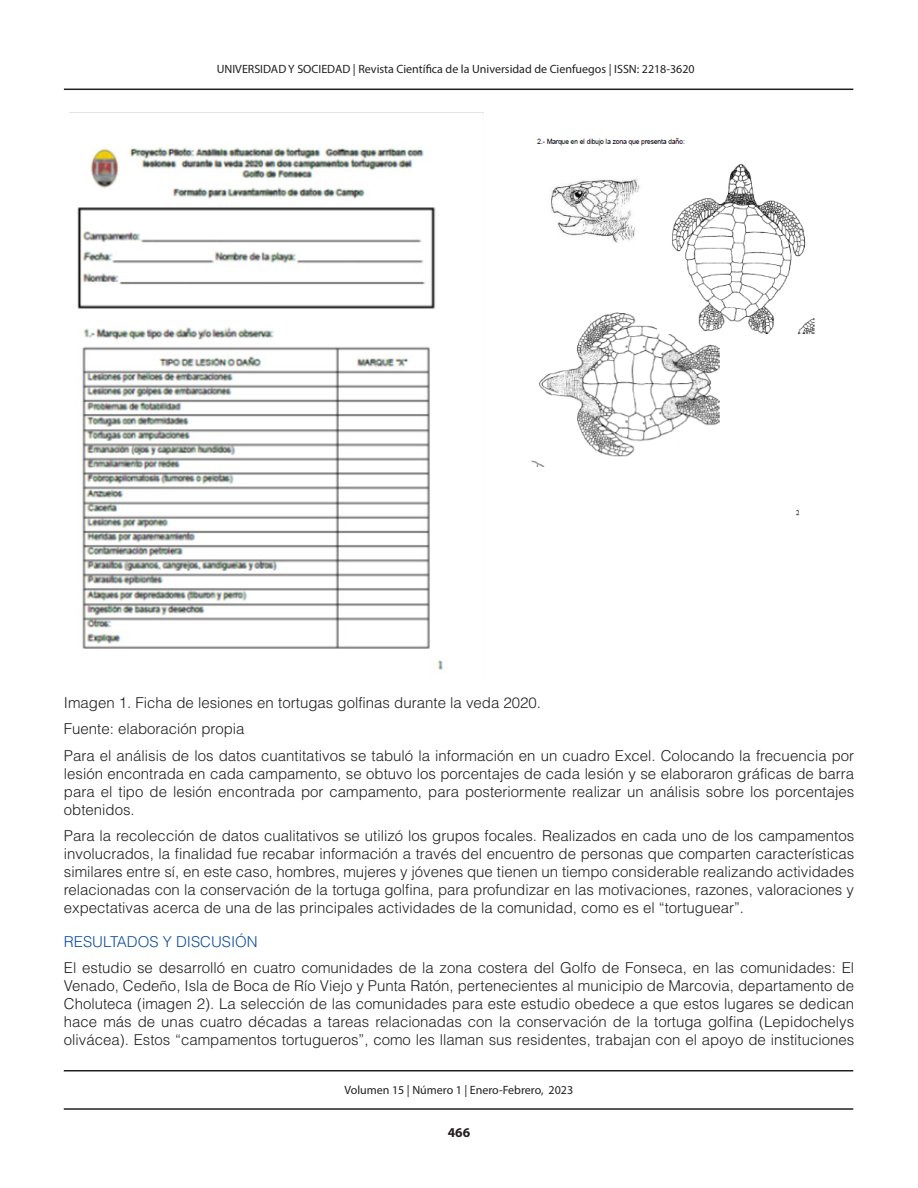
<style>
.page{position:relative;width:918px;height:1188px;background:#fff}
.page>*{position:absolute;margin:0;border:0;box-sizing:border-box;transform-origin:0 0}
.TEXTO{font:300 15px/18px "Helvetica LT Std";color:#231f20;text-align:justify}
.TITULOS_AZUL{font:300 15px "Helvetica LT Std";color:#0d4da1}
.t1{font:700 13.5px "Myriad Pro";color:#231f20}
.t2{font:12px "Myriad Pro";color:#231f20}
</style>
<div class="page">
<hr style="left:64px;top:89px;width:789px;height:1px;background:#231f20">
<hr style="left:64px;top:1108px;width:789px;height:2px;background:#231f20">
<hr style="left:64px;top:1070px;width:789px;height:1px;background:#231f20">
<img style="left:77px;top:147px;width:366px;height:523px">
<img style="left:531px;top:138px;width:284px;height:378px">
<p class="t2" style="left:217px;top:61px;width:479px">UNIVERSIDAD Y SOCIEDAD | Revista Científica de la Universidad de Cienfuegos | ISSN: 2218-3620</p>
<p class="TEXTO" style="left:64px;top:693px;width:479px">Imagen 1. Ficha de lesiones en tortugas golfinas durante la veda 2020.</p>
<p class="TEXTO" style="left:64px;top:720px;width:182px">Fuente: elaboración propia</p>
<p class="TEXTO" style="left:64px;top:746px;width:792px">Para el análisis de los datos cuantitativos se tabuló la información en un cuadro Excel. Colocando la frecuencia por lesión encontrada en cada campamento, se obtuvo los porcentajes de cada lesión y se elaboraron gráficas de barra para el tipo de lesión encontrada por campamento, para posteriormente realizar un análisis sobre los porcentajes obtenidos.</p>
<p class="TEXTO" style="left:64px;top:827px;width:792px">Para la recolección de datos cualitativos se utilizó los grupos focales. Realizados en cada uno de los campamentos involucrados, la finalidad fue recabar información a través del encuentro de personas que comparten características similares entre sí, en este caso, hombres, mujeres y jóvenes que tienen un tiempo considerable realizando actividades relacionadas con la conservación de la tortuga golfina, para profundizar en las motivaciones, razones, valoraciones y expectativas acerca de una de las principales actividades de la comunidad, como es el “tortuguear”.</p>
<p class="TITULOS_AZUL" style="left:64px;top:932px;width:195px">RESULTADOS Y DISCUSIÓN</p>
<p class="TEXTO" style="left:64px;top:959px;width:792px">El estudio se desarrolló en cuatro comunidades de la zona costera del Golfo de Fonseca, en las comunidades: El Venado, Cedeño, Isla de Boca de Río Viejo y Punta Ratón, pertenecientes al municipio de Marcovia, departamento de Choluteca (imagen 2). La selección de las comunidades para este estudio obedece a que estos lugares se dedican hace más de unas cuatro décadas a tareas relacionadas con la conservación de la tortuga golfina (Lepidochelys olivácea). Estos “campamentos tortugueros”, como les llaman sus residentes, trabajan con el apoyo de instituciones</p>
<p class="t2" style="left:345px;top:1083px;width:230px">Volumen 15 | Número 1 | Enero-Febrero, 2023</p>
<p class="t1" style="left:448px;top:1124px;width:24px">466</p>
</div>
